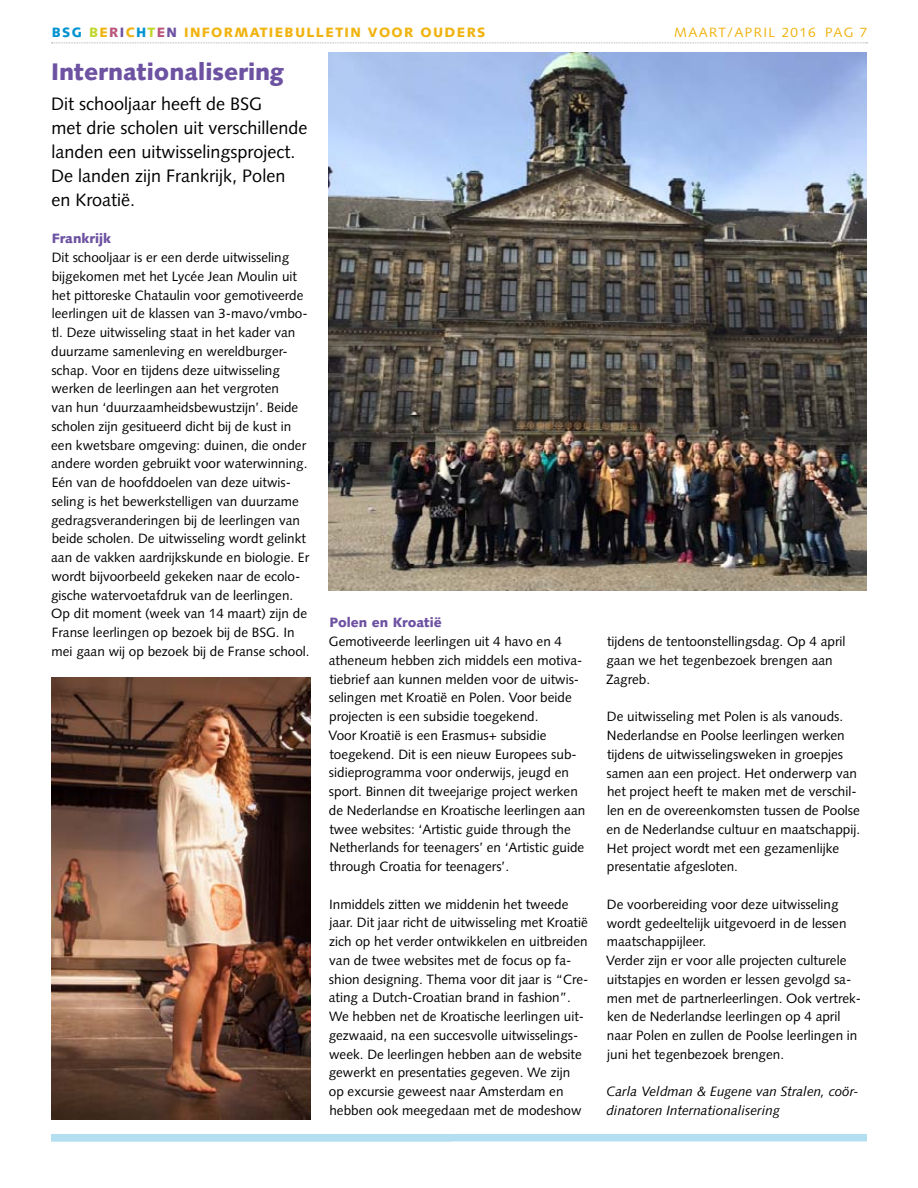
<style>
.page{position:relative;width:918px;height:1188px;background:#fff}
.page>*{position:absolute;margin:0;border:0;box-sizing:border-box;transform-origin:0 0}
.t1{font:900 24px "Syntax LT Std";color:#6d52a2}
.t2{font:18px/24px "Syntax LT Std";color:#000}
.t3{font:13.5px/18.8px "Syntax LT Std";color:#000}
.t4{font:italic 13.5px/18.8px "Syntax LT Std";color:#000}
.t5{font:900 13.5px "Syntax LT Std";letter-spacing:.1em;color:#f0b310}
.t6{font:900 13.5px "Syntax LT Std";color:#6d52a2}
.t7{font:13.5px "Syntax LT Std";letter-spacing:.1em;color:#f0b310}
.s1{color:#0093d0}
.s2{color:#c1d72e}
.s3{color:#ba567b}
.s4{color:#6d52a2}
</style>
<div class="page">
<img style="left:329px;top:52px;width:538px;height:539px">
<svg style="left:51px;top:43px;width:817px;height:1px"></svg>
<div style="left:51px;top:1134px;width:816px;height:7px;background:#b3dff1"></div>
<img style="left:51px;top:677px;width:259px;height:443px">
<p class="t5" style="left:52px;top:24px;width:435px"><span class="s1">BSG</span> <span class="s2">B</span>E<span class="s3">R</span><span class="s4">I</span>C<span class="s1">H</span><span class="s2">T</span><span class="s3">E</span><span class="s4">N</span> INFORMATIEBULLETIN VOOR OUDERS</p>
<p class="t7" style="left:674px;top:24px;width:195px">maart/april 2016 pag 7</p>
<h1 class="t1" style="left:51px;top:57px;width:234px">Internationalisering</h1>
<h2 class="t2" style="left:51px;top:92px;width:258px">Dit schooljaar heeft de BSG<br>met drie scholen uit verschillende landen een uitwisselingsproject.<br>De landen zijn Frankrijk, Polen en Kroatië.</h2>
<p class="t6" style="left:52px;top:231px;width:61px">Frankrijk</p>
<p class="t3" style="left:51px;top:248px;width:260px">Dit schooljaar is er een derde uitwisseling bijgekomen met het Lycée Jean Moulin uit het pittoreske Chataulin voor gemotiveerde leerlingen uit de klassen van 3-mavo/vmbo&shy;tl. Deze uitwisseling staat in het kader van duurzame samenleving en wereldburger&shy;schap. Voor en tijdens deze uitwisseling werken de leerlingen aan het vergroten<br>van hun ‘duurzaamheidsbewustzijn’. Beide scholen zijn gesitueerd dicht bij de kust in een kwetsbare omgeving: duinen, die onder andere worden gebruikt voor waterwinning.<br>Eén van de hoofddoelen van deze uitwis&shy;seling is het bewerkstelligen van duurzame gedragsveranderingen bij de leerlingen van beide scholen. De uitwisseling wordt gelinkt aan de vakken aardrijkskunde en biologie. Er wordt bijvoorbeeld gekeken naar de ecolo&shy;gische watervoetafdruk van de leerlingen.<br>Op dit moment (week van 14 maart) zijn de Franse leerlingen op bezoek bij de BSG. I n mei gaan wij op bezoek bij de Franse school.</p>
<p class="t6" style="left:329px;top:615px;width:114px">Polen en Kroatië</p>
<p class="t3" style="left:329px;top:632px;width:258px">Gemotiveerde leerlingen uit 4 havo en 4 atheneum hebben zich middels een motiva&shy;tiebrief aan kunnen melden voor de uitwis&shy;selingen met Kroatië en Polen. Voor beide projecten is een subsidie toegekend.<br>Voor Kroatië is een Erasmus+ subsidie toegekend. Dit is een nieuw Europees sub&shy;sidieprogramma voor onderwijs, jeugd en sport. Binnen dit tweejarige project werken de Nederlandse en Kroatische leerlingen aan twee websites: ‘Artistic guide through the Netherlands for teenagers’ en ‘Artistic guide through Croatia for teenagers’.</p>
<p class="t3" style="left:329px;top:895px;width:261px">I nmiddels zitten we middenin het tweede jaar. Dit jaar richt de uitwisseling met Kroatië zich op het verder ontwikkelen en uitbreiden van de twee websites met de focus op fa&shy;shion designing. Thema voor dit jaar is “Cre&shy;ating a Dutch-Croatian brand in fashion”.<br>We hebben net de Kroatische leerlingen uit&shy;gezwaaid, na een succesvolle uitwisselings&shy;week. De leerlingen hebben aan de website gewerkt en presentaties gegeven. We zijn op excursie geweest naar Amsterdam en hebben ook meegedaan met de modeshow</p>
<p class="t3" style="left:606px;top:632px;width:241px">tijdens de tentoonstellingsdag. Op 4 april gaan we het tegenbezoek brengen aan<br>Zagreb.</p>
<p class="t3" style="left:607px;top:707px;width:255px">De uitwisseling met Polen is als vanouds.<br>Nederlandse en Poolse leerlingen werken tijdens de uitwisselingsweken in groepjes samen aan een project. Het onderwerp van het project heeft te maken met de verschil&shy;len en de overeenkomsten tussen de Poolse en de Nederlandse cultuur en maatschappij.<br>Het project wordt met een gezamenlijke presentatie afgesloten.</p>
<p class="t3" style="left:606px;top:895px;width:256px">De voorbereiding voor deze uitwisseling wordt gedeeltelijk uitgevoerd in de lessen maatschappijleer.<br>Verder zijn er voor alle projecten culturele uitstapjes en worden er lessen gevolgd sa&shy;men met de partnerleerlingen. Ook vertrek&shy;ken de Nederlandse leerlingen op 4 april naar Polen en zullen de Poolse leerlingen in juni het tegenbezoek brengen.</p>
<p class="t4" style="left:606px;top:1082px;width:254px">Carla Veldman &amp; Eugene van Stralen, coör&shy;dinatoren Internationalisering</p>
</div>
